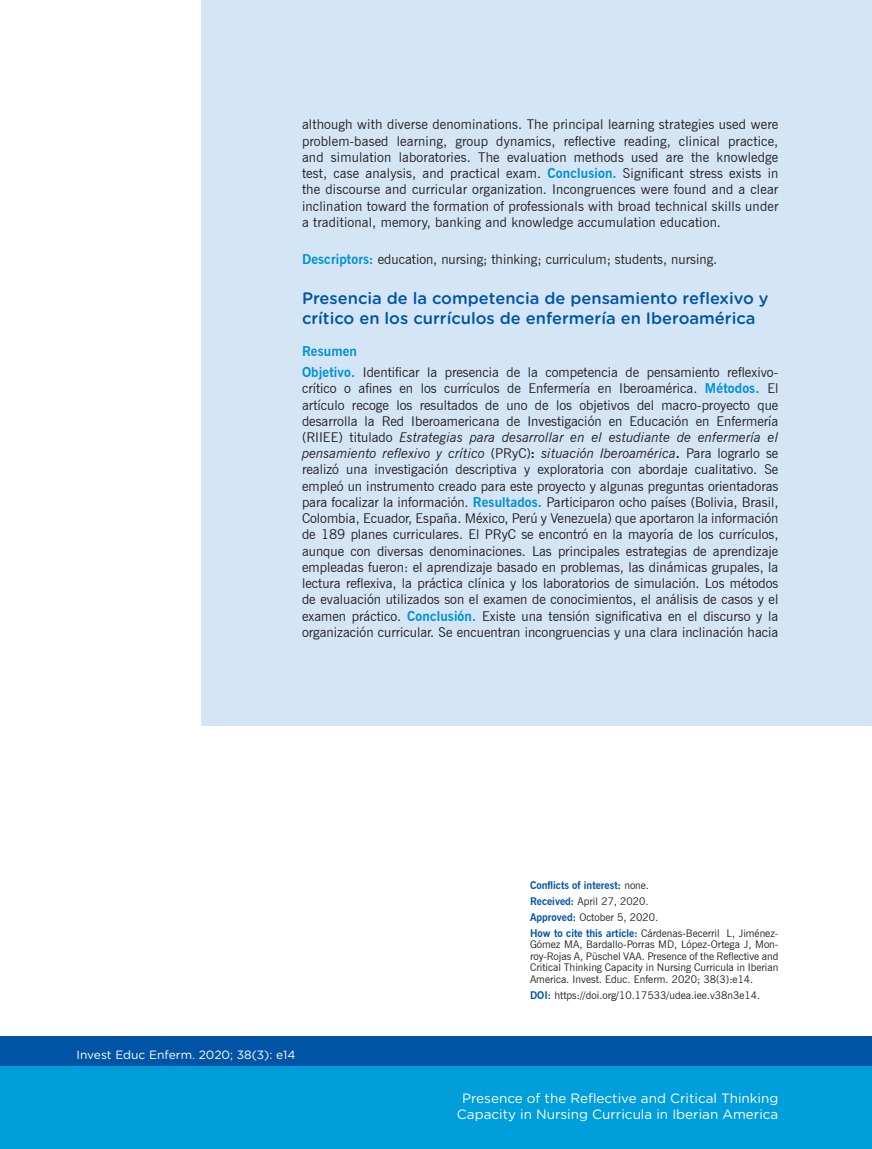
<style>
.page{position:relative;width:872px;height:1149px;background:#fff}
.page>*{position:absolute;margin:0;border:0;box-sizing:border-box;transform-origin:0 0}
.t1{font:500 16.5px/19.8px "Gotham Rounded";color:#0054a6}
.t2{font:13.5px/16.2px "News Gothic BT";color:#231f20;text-align:justify}
.t3{font:13.5px/16.2px "Gotham Rounded";color:#fff;text-align:center}
.t4{font:12px "Gotham Rounded";color:#fff}
.t5{font:10.5px/11.6px "News Gothic BT";color:#231f20;text-align:justify}
.t6{font:700 10.5px/15.8px "News Gothic BT";color:#0054a6}
.s1{font-weight:700;color:#0090d5}
.s2{font-style:italic}
.s3{font-weight:700}
.s4{font-weight:400;color:#231f20}
.s5{font-weight:700;color:#0054a6}
</style>
<div class="page">
<div style="left:0;top:1035px;width:871px;height:113px;background:#0054a6"></div>
<div style="left:0;top:1065px;width:871px;height:83px;background:#009edb"></div>
<div style="left:201px;top:0;width:671px;height:725px;background:#d4e6f6"></div>
<p class="t2" style="left:302px;top:116px;width:478px">although with diverse denominations. The principal learning strategies used were problem-based learning, group dynamics, reflective reading, clinical practice, and simulation laboratories. The evaluation methods used are the knowledge test, case analysis, and practical exam. <span class="s1">Conclusion.</span> Significant stress exists in the discourse and curricular organization. Incongruences were found and a clear inclination toward the formation of professionals with broad technical skills under a traditional, memory, banking and knowledge accumulation education.</p>
<p class="t2" style="left:302px;top:250px;width:417px"><span class="s1">Descriptors:</span> education, nursing; thinking; curriculum; students, nursing.</p>
<p class="t1" style="left:302px;top:287px;width:468px">Presencia de la competencia de pensamiento reflexivo y crítico en los currículos de enfermería en Iberoamérica</p>
<p class="t2" style="left:302px;top:341px;width:478px;line-height:20.5px"><span class="s1">Resumen<br>Objetivo.</span> Identificar la presencia de la competencia de pensamiento reflexivo-</p>
<p class="t2" style="left:302px;top:380px;width:478px">crítico o afines en los currículos de Enfermería en Iberoamérica. <span class="s1">Métodos.</span> El artículo recoge los resultados de uno de los objetivos del macro-proyecto que desarrolla la Red Iberoamericana de Investigación en Educación en Enfermería (RIIEE) titulado <span class="s2">Estrategias para desarrollar en el estudiante de enfermería el pensamiento reflexivo y crítico</span> (PRyC)<span class="s3">:</span> <span class="s2">situación Iberoamérica</span><span class="s3">.</span> Para lograrlo se realizó una investigación descriptiva y exploratoria con abordaje cualitativo. Se empleó un instrumento creado para este proyecto y algunas preguntas orientadoras para focalizar la información. <span class="s1">Resultados.</span> Participaron ocho países (Bolivia, Brasil, Colombia, Ecuador, España. México, Perú y Venezuela) que aportaron la información de 189 planes curriculares. El PRyC se encontró en la mayoría de los currículos, aunque con diversas denominaciones. Las principales estrategias de aprendizaje empleadas fueron: el aprendizaje basado en problemas, las dinámicas grupales, la lectura reflexiva, la práctica clínica y los laboratorios de simulación. Los métodos de evaluación utilizados son el examen de conocimientos, el análisis de casos y el examen práctico. <span class="s1">Conclusión.</span> Existe una tensión significativa en el discurso y la organización curricular. Se encuentran incongruencias y una clara inclinación hacia</p>
<p class="t4" style="left:77px;top:1046px;width:221px">Invest Educ Enferm. 2020; 38(3): e14</p>
<p class="t6" style="left:530px;top:877px;width:250px">Conflicts of interest: <span class="s4">none.<br></span>Received: <span class="s4">April 27, 2020.<br></span>Approved: <span class="s4">October 5, 2020.<br></span>How to cite this article: <span class="s4">Cárdenas-Becerril L, Jiménez-</span></p>
<p class="t5" style="left:530px;top:938px;width:250px">Gómez MA, Bardallo-Porras MD, López-Ortega J, Mon&shy;roy-Rojas A, Püschel VAA. Presence of the Reflective and Critical Thinking Capacity in Nursing Curricula in Iberian America. Invest. Educ. Enferm. 2020; 38(3):e14.</p>
<p class="t5" style="left:530px;top:988px;width:232px"><span class="s5">DOI:</span> https://doi.org/10.17533/udea.iee.v38n3e14.</p>
<p class="t3" style="left:457px;top:1089px;width:323px">Presence of the Reflective and Critical Thinking<br>Capacity in Nursing Curricula in Iberian America</p>
</div>
